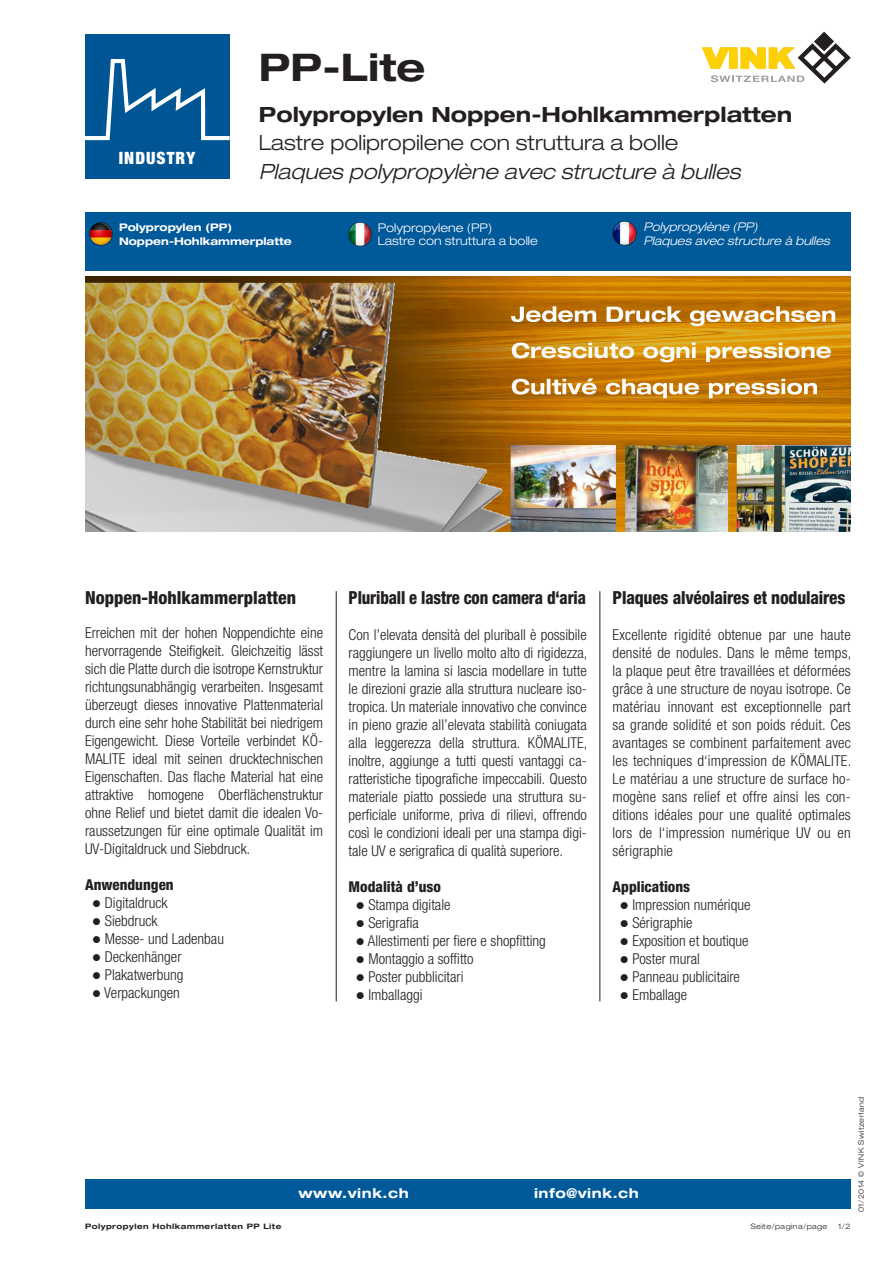
<style>
.page{position:relative;width:893px;height:1263px;background:#fff}
.page>*{position:absolute;margin:0;border:0;box-sizing:border-box;transform-origin:0 0}
.t1{font:700 expanded 38.1px "Helvetica Neue LT Std";color:#231f20}
.t2{font:italic 300 expanded 21px/28.5px "Helvetica Neue LT Std";color:#231f20}
.t3{font:800 condensed 18px "Helvetica Neue LT Std";letter-spacing:-.01em;color:#231f20;scale:.92 1}
.t4{font:800 condensed 18px "Helvetica Neue LT Std";letter-spacing:-.01em;color:#231f20;scale:.96 1}
.t5{font:800 condensed 18px "Helvetica Neue LT Std";letter-spacing:-.01em;color:#231f20}
.t6{font:900 condensed 16.95px "Helvetica Neue LT Std";letter-spacing:.06em;color:#fff}
.t7{font:300 condensed 15px/18px "Helvetica Neue LT Std";color:#231f20;text-align:justify}
.t8{font:800 condensed 15px "Helvetica Neue LT Std";color:#231f20}
.t9{font:700 expanded 13.5px "Helvetica Neue LT Std";letter-spacing:.04em;color:#fff}
.t10{font:italic 300 expanded 12px/13.5px "Helvetica Neue LT Std";color:#fff}
.t11{font:300 expanded 12px/13.5px "Helvetica Neue LT Std";color:#fff}
.t12{font:800 expanded 11.7px "Helvetica Neue LT Std";letter-spacing:.06em;color:#fff}
.t13{font:700 expanded 10.5px "Helvetica Neue LT Std";color:#fff}
.t14{font:300 expanded 7.5px "Helvetica Neue LT Std";letter-spacing:.06em;color:#231f20}
.t15{font:700 expanded 7.5px "Helvetica Neue LT Std";letter-spacing:.06em;color:#231f20}
.s1{font-weight:700;font-style:normal}
.s2{font-style:normal}
</style>
<div class="page">
<hr style="left:336px;top:591px;width:1px;height:410px;background:#231f20">
<hr style="left:600px;top:591px;width:1px;height:410px;background:#231f20">
<div style="left:85px;top:1179px;width:765px;height:30px;background:#005999"></div>
<div style="left:85px;top:212px;width:766px;height:58px;background:#005999"></div>
<img style="left:89px;top:223px;width:24px;height:23px">
<img style="left:348px;top:222px;width:24px;height:24px">
<img style="left:612px;top:221px;width:25px;height:25px">
<svg style="left:702px;top:32px;width:149px;height:52px"></svg>
<img style="left:85px;top:277px;width:765px;height:255px">
<div style="left:85px;top:34px;width:145px;height:145px;background:#005595"></div>
<svg style="left:85px;top:59px;width:145px;height:82px"></svg>
<p class="t6" style="left:119px;top:147px;width:78px">INDUSTRY</p>
<p class="t12" style="left:91px;top:157px;width:88px">PUBLICITE</p>
<p class="t1" style="left:259px;top:44px;width:168px">PP-Lite</p>
<p class="t2" style="left:259px;top:100px;width:535px"><span class="s1">Polypropylen Noppen-Hohlkammerplatten<br></span><span class="s2">Lastre polipropilene con struttura a bolle<br></span>Plaques polypropylène avec structure à bulles</p>
<p class="t13" style="left:119px;top:221px;width:115px">Polypropylen (PP)</p>
<p class="t13" style="left:119px;top:234px;width:174px">Noppen-Hohlkammerplatte</p>
<p class="t11" style="left:378px;top:221px;width:162px">Polypropylene (PP)<br>Lastre con struttura a bolle</p>
<p class="t10" style="left:643px;top:220px;width:188px">Polypropylène (PP)<br>Plaques avec structure à bulles</p>
<p class="t5" style="left:85px;top:586px;width:213px">Noppen-Hohlkammerplatten</p>
<p class="t7" style="left:85px;top:624px;width:240px">Erreichen mit der hohen Noppendichte eine hervorragende Steifigkeit. Gleichzeitig lässt sich die Platte durch die isotrope Kernstruktur richtungsunabhängig verarbeiten. Insgesamt überzeugt dieses innovative Plattenmaterial durch eine sehr hohe Stabilität bei niedrigem Eigengewicht. Diese Vorteile verbindet KÖ-MALITE ideal mit seinen drucktechnischen Eigenschaften. Das flache Material hat eine attraktive homogene Oberflächenstruktur ohne Relief und bietet damit die idealen Vo&shy;raussetzungen für eine optimale Qualität im UV-Digitaldruck und Siebdruck.</p>
<p class="t8" style="left:85px;top:876px;width:90px">Anwendungen</p>
<p class="t7" style="left:92px;top:894px;width:77px">● Digitaldruck</p>
<p class="t7" style="left:92px;top:912px;width:67px">● Siebdruck</p>
<p class="t7" style="left:92px;top:930px;width:133px">● Messe- und Ladenbau</p>
<p class="t7" style="left:92px;top:948px;width:91px">● Deckenhänger</p>
<p class="t7" style="left:92px;top:966px;width:93px">● Plakatwerbung</p>
<p class="t7" style="left:92px;top:984px;width:89px">● Verpackungen</p>
<p class="t3" style="left:349px;top:586px;width:260px">Pluriball e lastre con camera d‘aria</p>
<p class="t7" style="left:349px;top:626px;width:240px">Con l’elevata densità del pluriball è possibile raggiungere un livello molto alto di rigidezza, mentre la lamina si lascia modellare in tutte le direzioni grazie alla struttura nucleare iso&shy;tropica. Un materiale innovativo che convince in pieno grazie all’elevata stabilità coniugata alla leggerezza della struttura. KÖMALITE, inoltre, aggiunge a tutti questi vantaggi ca&shy;ratteristiche tipografiche impeccabili. Questo materiale piatto possiede una struttura su&shy;perficiale uniforme, priva di rilievi, offrendo così le condizioni ideali per una stampa digi&shy;tale UV e serigrafica di qualità superiore.</p>
<p class="t8" style="left:349px;top:877px;width:94px">Modalità d’uso</p>
<p class="t7" style="left:356px;top:896px;width:96px">● Stampa digitale</p>
<p class="t7" style="left:356px;top:914px;width:65px">● Serigrafia</p>
<p class="t7" style="left:356px;top:932px;width:191px">● Allestimenti per fiere e shopfitting</p>
<p class="t7" style="left:356px;top:950px;width:119px">● Montaggio a soffitto</p>
<p class="t7" style="left:356px;top:968px;width:109px">● Poster pubblicitari</p>
<p class="t7" style="left:356px;top:986px;width:68px">● Imballaggi</p>
<p class="t4" style="left:613px;top:586px;width:244px">Plaques alvéolaires et nodulaires</p>
<p class="t7" style="left:613px;top:626px;width:240px">Excellente rigidité obtenue par une haute densité de nodules. Dans le même temps, la plaque peut être travaillées et déformées grâce à une structure de noyau isotrope. Ce matériau innovant est exceptionnelle part sa grande solidité et son poids réduit. Ces avantages se combinent parfaitement avec les techniques d‘impression de KÖMALITE.<br>Le matériau a une structure de surface ho&shy;mogène sans relief et offre ainsi les con&shy;ditions idéales pour une qualité optimales lors de l‘impression numérique UV ou en sérigraphie</p>
<p class="t8" style="left:613px;top:877px;width:79px">Applications</p>
<p class="t7" style="left:620px;top:896px;width:132px">● Impression numérique</p>
<p class="t7" style="left:620px;top:914px;width:74px">● Sérigraphie</p>
<p class="t7" style="left:620px;top:932px;width:130px">● Exposition et boutique</p>
<p class="t7" style="left:620px;top:950px;width:82px">● Poster mural</p>
<p class="t7" style="left:620px;top:968px;width:122px">● Panneau publicitaire</p>
<p class="t7" style="left:620px;top:986px;width:69px">● Emballage</p>
<p class="t9" style="left:298px;top:1185px;width:112px">www.vink.ch</p>
<p class="t9" style="left:534px;top:1185px;width:106px">info@vink.ch</p>
<p class="t15" style="left:85px;top:1221px;width:198px">Polypropylen Hohlkammerlatten PP Lite</p>
<p class="t14" style="left:751px;top:1221px;width:78px">Seite/pagina/page</p>
<p class="t14" style="left:838px;top:1221px;width:14px">1/2</p>
<p class="t14" style="left:857px;top:1212px;width:116px;rotate:-90deg">01/2014 © VINK Switzerland</p>
</div>
